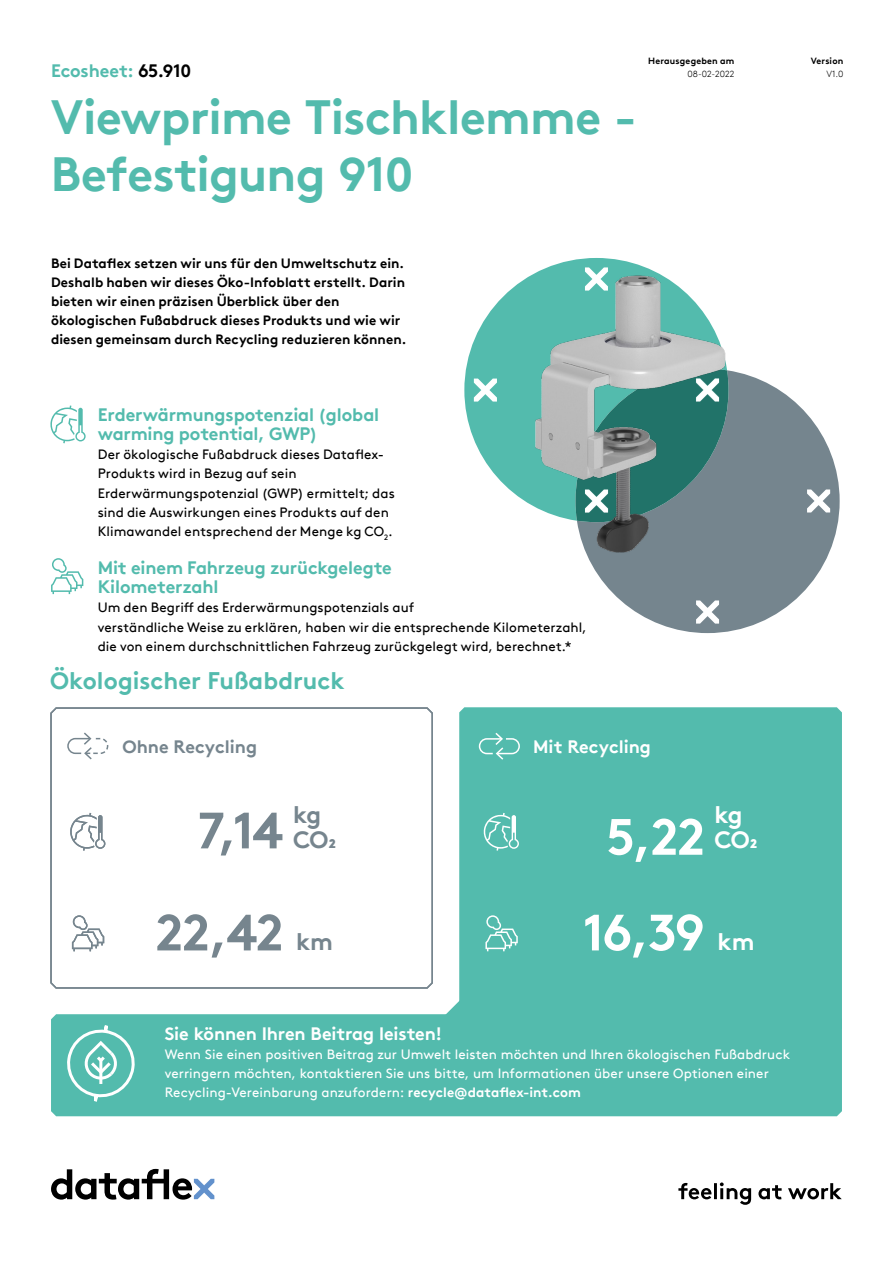
<style>
.page{position:relative;width:893px;height:1263px;background:#fff}
.page>*{position:absolute;margin:0;border:0;box-sizing:border-box;transform-origin:0 0}
.t1{font:700 51px "Brown Pro TT";color:#76858e}
.t2{font:700 51px "Brown Pro TT";color:#fff}
.t3{font:700 48px/57.4px "Brown Pro TT";letter-spacing:-.015em;color:#53bbad}
.t4{font:700 24px "Brown Pro TT";color:#53bbad}
.t5{font:700 24px/25.5px "Brown Pro TT";color:#76858e}
.t6{font:700 24px/25.5px "Brown Pro TT";color:#fff}
.t7{font:700 18px/19.2px "Brown Pro TT";letter-spacing:-.01em;color:#53bbad}
.t8{font:700 18px "Brown Pro TT";letter-spacing:-.005em;color:#fff}
.t9{font:700 18px "Brown Pro TT";color:#76858e}
.t10{font:13.5px/19.2px "Brown Pro TT";letter-spacing:.005em;color:#000}
.t11{font:700 13.5px/19.2px "Brown Pro TT";letter-spacing:.005em;color:#000}
.t12{font:13.5px/19.2px "Brown Pro TT";letter-spacing:.005em;color:#fff}
.t13{font:700 9px "Brown Pro TT";letter-spacing:.02em;color:#000}
.t14{font:300 9px "Brown Pro TT";letter-spacing:.005em;color:#000}
.s1{color:#000}
.s2{font-size:24px}
.s3{font-weight:700}
</style>
<div class="page">
<svg style="left:446px;top:1001px;width:13px;height:13px"></svg>
<div style="left:459px;top:707px;width:383px;height:307px;background:#53bbad"></div>
<svg style="left:50px;top:707px;width:383px;height:282px"></svg>
<svg style="left:634px;top:475px;width:206px;height:158px"></svg>
<svg style="left:51px;top:1169px;width:163px;height:30px"></svg>
<svg style="left:678px;top:1182px;width:164px;height:23px"></svg>
<img style="left:464px;top:258px;width:373px;height:353px">
<div style="left:51px;top:1014px;width:791px;height:102px;background:#53bbad"></div>
<svg style="left:479px;top:733px;width:41px;height:27px"></svg>
<svg style="left:67px;top:732px;width:41px;height:27px"></svg>
<svg style="left:66px;top:1025px;width:70px;height:79px;background:#74c8bc"></svg>
<svg style="left:51px;top:558px;width:32px;height:36px"></svg>
<svg style="left:72px;top:915px;width:32px;height:36px"></svg>
<svg style="left:485px;top:915px;width:33px;height:36px"></svg>
<svg style="left:50px;top:405px;width:36px;height:38px"></svg>
<svg style="left:70px;top:813px;width:35px;height:38px"></svg>
<svg style="left:483px;top:813px;width:36px;height:38px"></svg>
<h3 class="t7" style="left:51px;top:59px;width:142px">Ecosheet: <span class="s1">65.910</span></h3>
<h2 class="t3" style="left:51px;top:83px;width:587px">Viewprime Tischklemme -<br>Befestigung 910</h2>
<p class="t13" style="left:648px;top:53px;width:88px">Herausgegeben am</p>
<p class="t14" style="left:687px;top:67px;width:49px">08-02-2022</p>
<p class="t11" style="left:51px;top:252px;width:357px">Bei Dataflex setzen wir uns für den Umweltschutz ein.<br>Deshalb haben wir dieses Öko-Infoblatt erstellt. Darin bieten wir einen präzisen Überblick über den ökologischen Fußabdruck dieses Produkts und wie wir diesen gemeinsam durch Recycling reduzieren können.</p>
<h3 class="t7" style="left:98px;top:403px;width:283px">Erderwärmungspotenzial (global warming potential, GWP)</h3>
<p class="t10" style="left:98px;top:444px;width:299px">Der ökologische Fußabdruck dieses Dataflex-Produkts wird in Bezug auf sein Erderwärmungspotenzial (GWP) ermittelt; das sind die Auswirkungen eines Produkts auf den Klimawandel entsprechend der Menge kg CO<sub>2</sub>.</p>
<h3 class="t7" style="left:98px;top:556px;width:296px">Mit einem Fahrzeug zurückgelegte<br>Kilometerzahl</h3>
<p class="t10" style="left:98px;top:597px;width:318px">Um den Begriff des Erderwärmungspotenzials auf</p>
<p class="t10" style="left:98px;top:616px;width:490px">verständliche Weise zu erklären, haben wir die entsprechende Kilometerzahl, die von einem durchschnittlichen Fahrzeug zurückgelegt wird, berechnet.*</p>
<h3 class="t4" style="left:50px;top:661px;width:296px">Ökologischer Fußabdruck</h3>
<h3 class="t9" style="left:123px;top:732px;width:136px">Ohne Recycling</h3>
<h3 class="t8" style="left:533px;top:732px;width:119px">Mit Recycling</h3>
<h3 class="t5" style="left:293px;top:799px;width:45px">kg<br>CO2</h3>
<h3 class="t6" style="left:714px;top:799px;width:45px">kg<br>CO2</h3>
<h1 class="t1" style="left:198px;top:789px;width:87px">7,14</h1>
<h1 class="t2" style="left:606px;top:795px;width:100px">5,22</h1>
<h1 class="t1" style="left:155px;top:891px;width:179px">22,42 <span class="s2">km</span></h1>
<h1 class="t2" style="left:582px;top:891px;width:173px">16,39 <span class="s2">km</span></h1>
<p class="t13" style="left:811px;top:53px;width:34px">Version</p>
<p class="t14" style="left:826px;top:67px;width:18px">V1.0</p>
<h3 class="t8" style="left:165px;top:1019px;width:279px">Sie können Ihren Beitrag leisten!</h3>
<p class="t12" style="left:165px;top:1043px;width:627px">Wenn Sie einen positiven Beitrag zur Umwelt leisten möchten und Ihren ökologischen Fußabdruck verringern möchten, kontaktieren Sie uns bitte, um Informationen über unsere Optionen einer<br>Recycling-Vereinbarung anzufordern: <span class="s3">recycle@dataflex-int.com</span></p>
</div>
